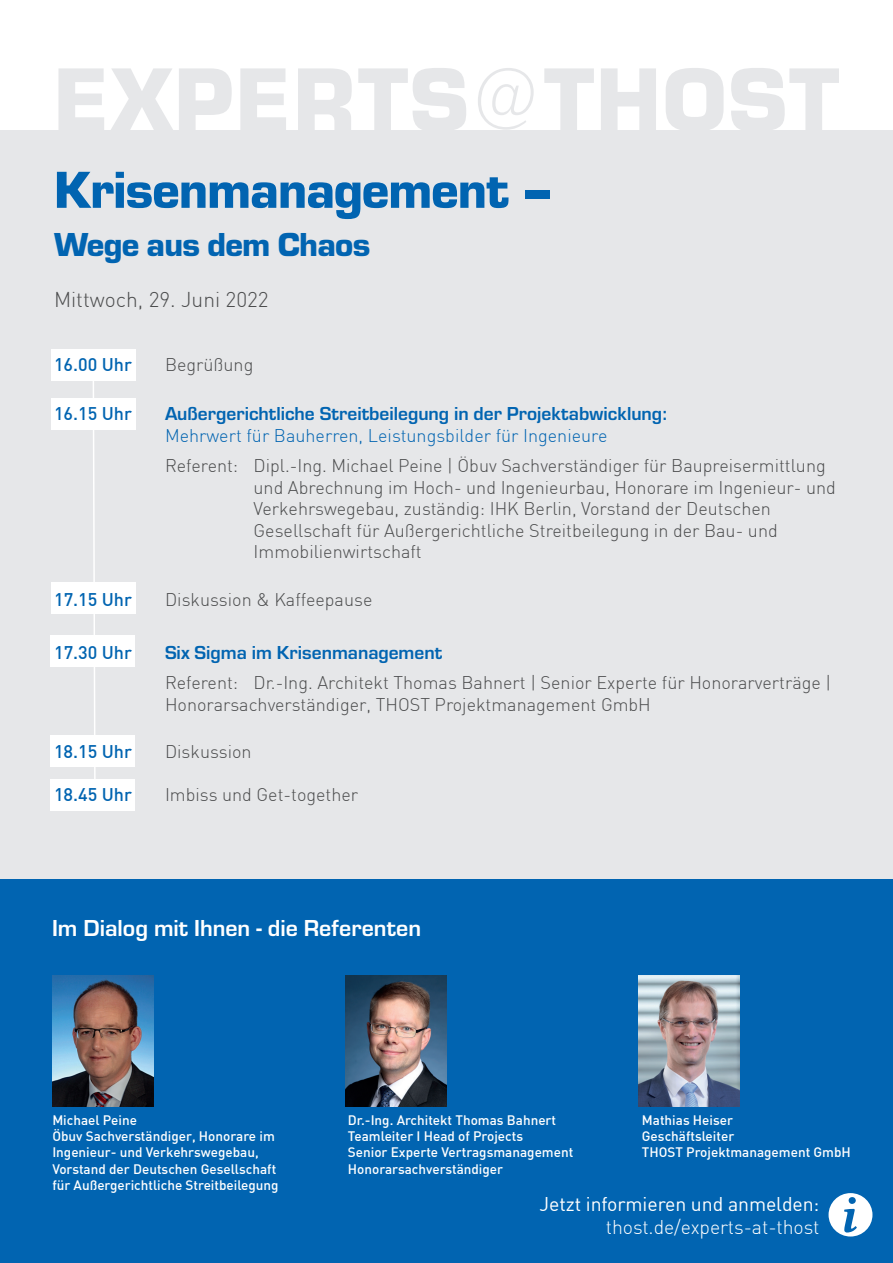
<style>
.page{position:relative;width:893px;height:1263px;background:#fff}
.page>*{position:absolute;margin:0;border:0;box-sizing:border-box;transform-origin:0 0}
.t1{font:900 54px "Eurostile";letter-spacing:-.02em;color:#0164b1}
.t2{font:900 34.5px "Eurostile";letter-spacing:-.02em;color:#0164b1}
.t3{font:700 24px "Eurostile";color:#fff}
.t4{font:21px "DIN Light T";color:#4b4c4d}
.t5{font:700 19.5px "Eurostile";color:#0164b1}
.t6{font:19.5px "DIN Regular T";letter-spacing:-.005em;color:#fff}
.t7{font:19.5px "DIN Light T";letter-spacing:-.005em;color:#fff}
.t8{font:18px/21.6px "DIN Light T";color:#4b4c4d}
.t9{font:18px "DIN Light T";color:#0164b1}
.t10{font:18px "DIN Medium T";color:#0164b1}
.t11{font:13.5px "DIN Medium T";color:#fff}
</style>
<div class="page">
<div style="left:0;top:131px;width:893px;height:1132px;background:#e6e7e9"></div>
<svg style="left:58px;top:68px;width:781px;height:63px;fill:#e6e7e9"></svg>
<svg style="left:478px;top:68px;width:56px;height:62px"></svg>
<div style="left:51px;top:636px;width:84px;height:31px;background:#fff"></div>
<svg style="left:92px;top:381px;width:4px;height:398px"></svg>
<div style="left:51px;top:350px;width:85px;height:31px;background:#fff"></div>
<div style="left:51px;top:398px;width:85px;height:31px;background:#fff"></div>
<div style="left:51px;top:583px;width:85px;height:31px;background:#fff"></div>
<div style="left:50px;top:736px;width:85px;height:31px;background:#fff"></div>
<div style="left:50px;top:779px;width:85px;height:31px;background:#fff"></div>
<div style="left:0;top:879px;width:893px;height:384px;background:#0164b1"></div>
<div style="left:828px;top:1193px;width:44px;height:43px;background:#fff;border-radius:50%"></div>
<svg style="left:844px;top:1197px;width:13px;height:35px"></svg>
<img style="left:346px;top:975px;width:100px;height:131px">
<img style="left:639px;top:975px;width:100px;height:131px">
<img style="left:53px;top:975px;width:100px;height:131px">
<h1 class="t1" style="left:54px;top:151px;width:503px">Krisenmanagement –</h1>
<h2 class="t2" style="left:54px;top:220px;width:318px">Wege aus dem Chaos</h2>
<p class="t4" style="left:54px;top:286px;width:216px">Mittwoch, 29. Juni 2022</p>
<p class="t10" style="left:54px;top:353px;width:79px">16.00 Uhr</p>
<p class="t8" style="left:165px;top:354px;width:90px">Begrüßung</p>
<p class="t10" style="left:54px;top:402px;width:79px">16.15 Uhr</p>
<p class="t5" style="left:165px;top:400px;width:503px">Außergerichtliche Streitbeilegung in der Projektabwicklung:</p>
<p class="t9" style="left:165px;top:424px;width:444px">Mehrwert für Bauherren, Leistungsbilder für Ingenieure</p>
<p class="t8" style="left:254px;top:455px;width:584px;text-indent:-89px">Referent: Dipl.-Ing. Michael Peine | Öbuv Sachverständiger für Baupreisermittlung und Abrechnung im Hoch- und Ingenieurbau, Honorare im Ingenieur- und Verkehrswegebau, zuständig: IHK Berlin, Vorstand der Deutschen Gesellschaft für Außergerichtliche Streitbeilegung in der Bau- und Immobilienwirtschaft</p>
<p class="t10" style="left:54px;top:587px;width:79px">17.15 Uhr</p>
<p class="t8" style="left:165px;top:588px;width:209px">Diskussion &amp; Kaffeepause</p>
<p class="t10" style="left:54px;top:641px;width:79px">17.30 Uhr</p>
<p class="t5" style="left:165px;top:639px;width:279px">Six Sigma im Krisenmanagement</p>
<p class="t8" style="left:165px;top:672px;width:668px">Referent: Dr.-Ing. Architekt Thomas Bahnert | Senior Experte für Honorarverträge |<br>Honorarsachverständiger, THOST Projektmanagement GmbH</p>
<p class="t10" style="left:54px;top:740px;width:79px">18.15 Uhr</p>
<p class="t8" style="left:165px;top:740px;width:88px">Diskussion</p>
<p class="t10" style="left:54px;top:783px;width:79px">18.45 Uhr</p>
<p class="t8" style="left:165px;top:784px;width:195px">Imbiss und Get-together</p>
<h3 class="t3" style="left:52px;top:911px;width:370px">Im Dialog mit Ihnen - die Referenten</h3>
<p class="t11" style="left:52px;top:1111px;width:86px">Michael Peine</p>
<p class="t11" style="left:348px;top:1111px;width:210px">Dr.-Ing. Architekt Thomas Bahnert</p>
<p class="t11" style="left:642px;top:1111px;width:93px">Mathias Heiser</p>
<p class="t11" style="left:52px;top:1128px;width:224px">Öbuv Sachverständiger, Honorare im</p>
<p class="t11" style="left:348px;top:1128px;width:177px">Teamleiter I Head of Projects</p>
<p class="t11" style="left:642px;top:1128px;width:94px">Geschäftsleiter</p>
<p class="t11" style="left:52px;top:1144px;width:208px">Ingenieur- und Verkehrswegebau,</p>
<p class="t11" style="left:348px;top:1144px;width:227px">Senior Experte Vertragsmanagement</p>
<p class="t11" style="left:642px;top:1144px;width:211px">THOST Projektmanagement GmbH</p>
<p class="t11" style="left:52px;top:1160px;width:225px">Vorstand der Deutschen Gesellschaft</p>
<p class="t11" style="left:348px;top:1160px;width:157px">Honorarsachverständiger</p>
<p class="t11" style="left:52px;top:1176px;width:228px">für Außergerichtliche Streitbeilegung</p>
<p class="t6" style="left:540px;top:1192px;width:281px">Jetzt informieren und anmelden:</p>
<p class="t7" style="left:606px;top:1215px;width:215px">thost.de/experts-at-thost</p>
</div>
